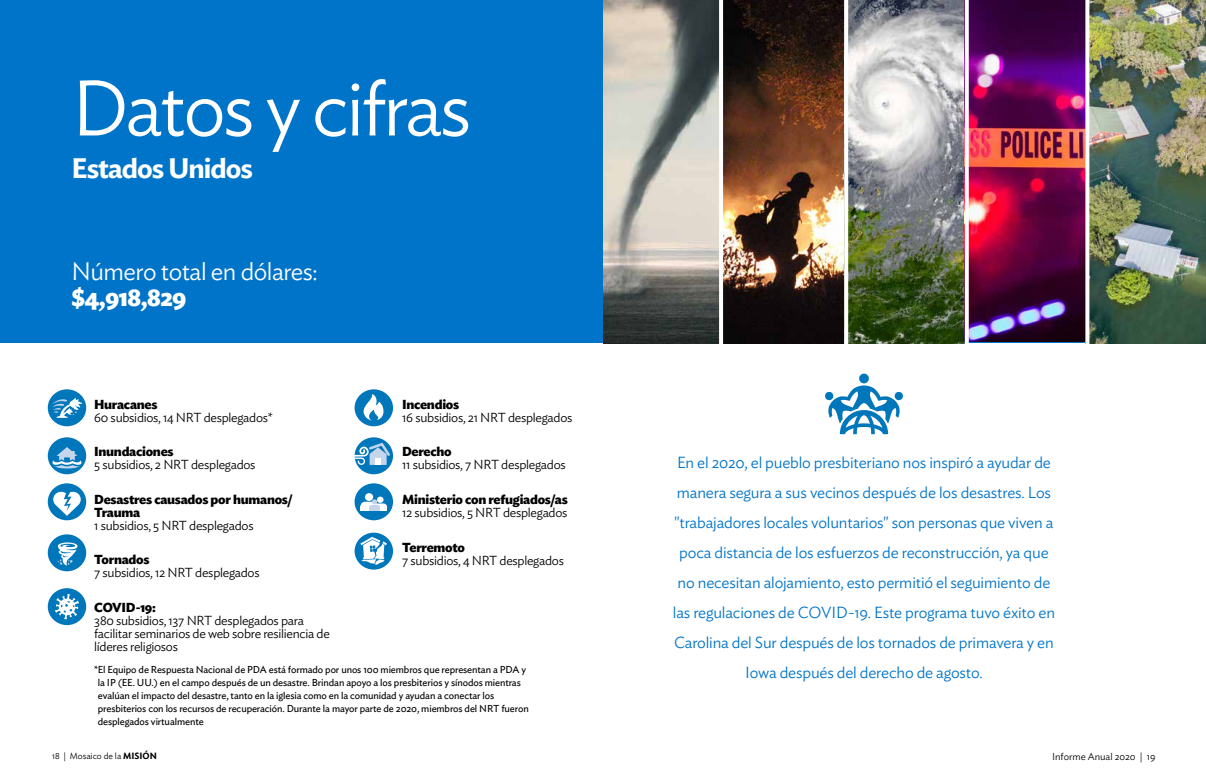
<style>
.page{position:relative;width:1206px;height:783px;background:#fff}
.page>*{position:absolute;margin:0;border:0;box-sizing:border-box;transform-origin:0 0}
.t1{font:300 78px "Ideal Sans";letter-spacing:-.035em;color:#fff}
.t2{font:600 28px "Ideal Sans";letter-spacing:-.035em;color:#fff}
.t3{font:300 25px "Ideal Sans";letter-spacing:-.02em;color:#fff}
.t4{font:700 25px "Ideal Sans";color:#fff}
.t5{font:300 16px/30px "Ideal Sans";letter-spacing:-.01em;color:#0074c8;text-align:center}
.t6{font:300 13px/13px "Ideal Sans";letter-spacing:-.02em;color:#000}
.t7{font:700 13px/13px "Ideal Sans";letter-spacing:-.02em;color:#000}
.t8{font:10px/13px "Ideal Sans";letter-spacing:-.01em;color:#000}
.t9{font:300 10px "Ideal Sans";color:#000}
.t10{font:300 9px "Ideal Sans";color:#000}
.s1{font-weight:600}
</style>
<div class="page">
<div style="left:0;top:0;width:1206px;height:345px;background:#0074c8"></div>
<div style="left:0;top:344px;width:1206px;height:107px;background:#fff"></div>
<div style="left:48px;top:534px;width:38px;height:37px;background:#0076bb;border-radius:50%"></div>
<svg style="left:58px;top:542px;width:20px;height:24px"></svg>
<div style="left:48px;top:588px;width:38px;height:37px;background:#0076bb;border-radius:50%"></div>
<svg style="left:355px;top:389px;width:38px;height:37px"></svg>
<div style="left:48px;top:389px;width:38px;height:37px;background:#0076bb;border-radius:50%"></div>
<svg style="left:52px;top:398px;width:30px;height:20px"></svg>
<svg style="left:355px;top:483px;width:38px;height:37px"></svg>
<div style="left:355px;top:437px;width:38px;height:37px;background:#0076bb;border-radius:50%"></div>
<div style="left:48px;top:437px;width:38px;height:37px;background:#0076bb;border-radius:50%"></div>
<svg style="left:50px;top:447px;width:34px;height:22px"></svg>
<div style="left:355px;top:533px;width:38px;height:37px;background:#0076bb;border-radius:50%"></div>
<svg style="left:48px;top:483px;width:38px;height:37px"></svg>
<svg style="left:360px;top:537px;width:27px;height:28px"></svg>
<svg style="left:55px;top:594px;width:24px;height:25px"></svg>
<svg style="left:354px;top:443px;width:36px;height:22px"></svg>
<div style="left:859px;top:374px;width:10px;height:9px;background:#0076bb;border-radius:50%"></div>
<svg style="left:825px;top:386px;width:78px;height:48px"></svg>
<img style="left:603px;top:0;width:362px;height:344px">
<img style="left:1089px;top:0;width:117px;height:344px">
<img style="left:969px;top:0;width:116px;height:341px">
<hr style="left:719px;top:0;width:4px;height:357px;background:#fff">
<svg style="left:844px;top:0;width:4px;height:344px"></svg>
<svg style="left:965px;top:0;width:4px;height:344px"></svg>
<svg style="left:1085px;top:0;width:4px;height:344px"></svg>
<h1 class="t1" style="left:72px;top:49px;width:401px">Datos y cifras</h1>
<h2 class="t2" style="left:72px;top:147px;width:183px">Estados Unidos</h2>
<h3 class="t3" style="left:72px;top:252px;width:248px">Número total en dólares:</h3>
<h3 class="t4" style="left:72px;top:277px;width:117px">$4,918,829</h3>
<p class="t7" style="left:94px;top:397px;width:65px">Huracanes</p>
<p class="t6" style="left:94px;top:410px;width:180px">60 subsidios, 14 NRT desplegados*</p>
<p class="t7" style="left:94px;top:444px;width:81px">Inundaciones</p>
<p class="t6" style="left:94px;top:457px;width:163px">5 subsidios, 2 NRT desplegados</p>
<p class="t7" style="left:94px;top:492px;width:200px">Desastres causados por humanos/<br>Trauma</p>
<p class="t6" style="left:94px;top:518px;width:161px">1 subsidios, 5 NRT desplegados</p>
<p class="t7" style="left:94px;top:552px;width:57px">Tornados</p>
<p class="t6" style="left:94px;top:565px;width:167px">7 subsidios, 12 NRT desplegados</p>
<p class="t7" style="left:94px;top:600px;width:63px">COVID-19:</p>
<p class="t6" style="left:94px;top:613px;width:237px">380 subsidios, 137 NRT desplegados para facilitar seminarios de web sobre resiliencia de líderes religiosos</p>
<p class="t7" style="left:402px;top:397px;width:58px">Incendios</p>
<p class="t6" style="left:402px;top:410px;width:172px">16 subsidios, 21 NRT desplegados</p>
<p class="t7" style="left:402px;top:444px;width:51px">Derecho</p>
<p class="t6" style="left:402px;top:457px;width:165px">11 subsidios, 7 NRT desplegados</p>
<p class="t7" style="left:402px;top:492px;width:167px">Ministerio con refugiados/as</p>
<p class="t6" style="left:402px;top:505px;width:167px">12 subsidios, 5 NRT desplegados</p>
<p class="t7" style="left:402px;top:539px;width:64px">Terremoto</p>
<p class="t6" style="left:402px;top:552px;width:163px">7 subsidios, 4 NRT desplegados</p>
<p class="t8" style="left:98px;top:662px;width:432px;text-indent:-4px">*El Equipo de Respuesta Nacional de PDA está formado por unos 100 miembros que representan a PDA y la IP (EE. UU.) en el campo después de un desastre. Brindan apoyo a los presbiterios y sínodos mientras evalúan el impacto del desastre, tanto en la iglesia como en la comunidad y ayudan a conectar los presbiterios con los recursos de recuperación. Durante la mayor parte de 2020, miembros del NRT fueron desplegados virtualmente</p>
<p class="t5" style="left:673px;top:446px;width:384px">En el 2020, el pueblo presbiteriano nos inspiró a ayudar de manera segura a sus vecinos después de los desastres. Los "trabajadores locales voluntarios" son personas que viven a poca distancia de los esfuerzos de reconstrucción, ya que no necesitan alojamiento, esto permitió el seguimiento de las regulaciones de COVID-19. Este programa tuvo éxito en Carolina del Sur después de los tornados de primavera y en Iowa después del derecho de agosto.</p>
<p class="t10" style="left:52px;top:749px;width:106px">18 | Mosaico de la <span class="s1">MISIÓN</span></p>
<p class="t9" style="left:1052px;top:749px;width:105px">Informe Anual 2020 | 19</p>
</div>
